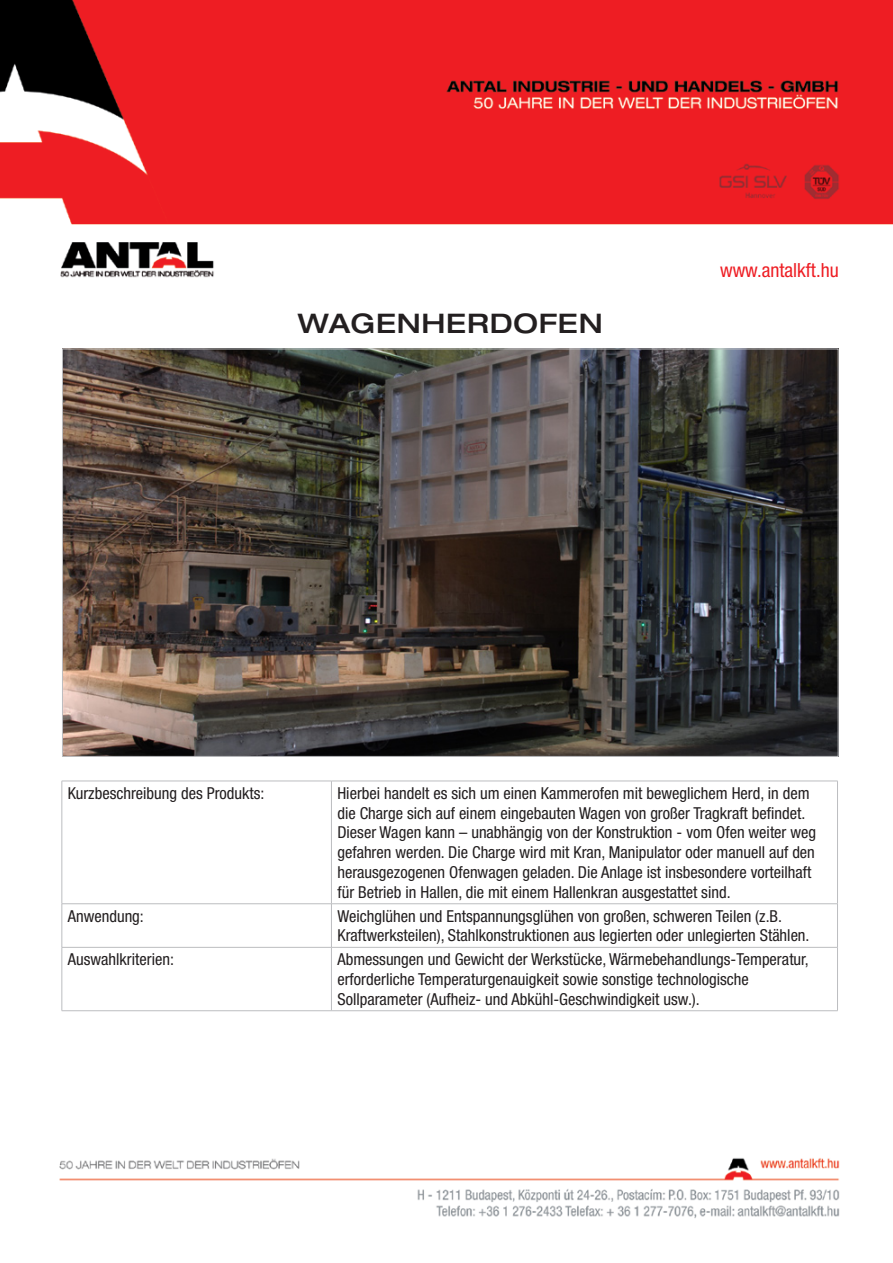
<style>
.page{position:relative;width:893px;height:1263px;background:#fff}
.page>*{position:absolute;margin:0;border:0;box-sizing:border-box;transform-origin:0 0}
.t1{font:500 expanded 27px "Helvetica Neue LT Pro";letter-spacing:.025em;color:#231f20}
.t2{font:condensed 19.5px "Helvetica Neue LT Pro";color:#ee1d23}
.t3{font:condensed 16.5px/19.8px "Helvetica Neue LT Pro";color:#231f20}
</style>
<div class="page">
<img style="left:0;top:0;width:893px;height:1218px">
<hr style="left:62px;top:781px;width:269px;height:1px;background:#bcbdc0">
<hr style="left:62px;top:781px;width:1px;height:122px;background:#bcbdc0">
<hr style="left:331px;top:781px;width:507px;height:1px;background:#bcbdc0">
<hr style="left:331px;top:781px;width:1px;height:122px;background:#bcbdc0">
<hr style="left:837px;top:781px;width:1px;height:122px;background:#bcbdc0">
<hr style="left:62px;top:903px;width:269px;height:1px;background:#bcbdc0">
<hr style="left:62px;top:904px;width:1px;height:43px;background:#bcbdc0">
<hr style="left:331px;top:903px;width:507px;height:1px;background:#bcbdc0">
<hr style="left:331px;top:904px;width:1px;height:43px;background:#bcbdc0">
<hr style="left:837px;top:904px;width:1px;height:43px;background:#bcbdc0">
<hr style="left:62px;top:947px;width:269px;height:1px;background:#bcbdc0">
<hr style="left:62px;top:947px;width:1px;height:63px;background:#bcbdc0">
<hr style="left:331px;top:947px;width:507px;height:1px;background:#bcbdc0">
<hr style="left:331px;top:947px;width:1px;height:63px;background:#bcbdc0">
<hr style="left:837px;top:947px;width:1px;height:63px;background:#bcbdc0">
<hr style="left:62px;top:1010px;width:269px;height:1px;background:#bcbdc0">
<hr style="left:331px;top:1010px;width:507px;height:1px;background:#bcbdc0">
<img style="left:64px;top:351px;width:772px;height:404px">
<p class="t1" style="left:298px;top:307px;width:306px">WAGENHERDOFEN</p>
<p class="t2" style="left:720px;top:259px;width:120px">www.antalkft.hu</p>
<p class="t3" style="left:68px;top:783px;width:198px">Kurzbeschreibung des Produkts:</p>
<p class="t3" style="left:337px;top:783px;width:480px">Hierbei handelt es sich um einen Kammerofen mit beweglichem Herd, in dem die Charge sich auf einem eingebauten Wagen von großer Tragkraft befindet.<br>Dieser Wagen kann – unabhängig von der Konstruktion - vom Ofen weiter weg gefahren werden. Die Charge wird mit Kran, Manipulator oder manuell auf den herausgezogenen Ofenwagen geladen. Die Anlage ist insbesondere vorteilhaft für Betrieb in Hallen, die mit einem Hallenkran ausgestattet sind.</p>
<p class="t3" style="left:68px;top:906px;width:78px">Anwendung:</p>
<p class="t3" style="left:337px;top:906px;width:474px">Weichglühen und Entspannungsglühen von großen, schweren Teilen (z.B.<br>Kraftwerksteilen), Stahlkonstruktionen aus legierten oder unlegierten Stählen.</p>
<p class="t3" style="left:68px;top:949px;width:108px">Auswahlkriterien:</p>
<p class="t3" style="left:337px;top:949px;width:473px">Abmessungen und Gewicht der Werkstücke, Wärmebehandlungs-Temperatur, erforderliche Temperaturgenauigkeit sowie sonstige technologische<br>Sollparameter (Aufheiz- und Abkühl-Geschwindigkeit usw.).</p>
</div>
